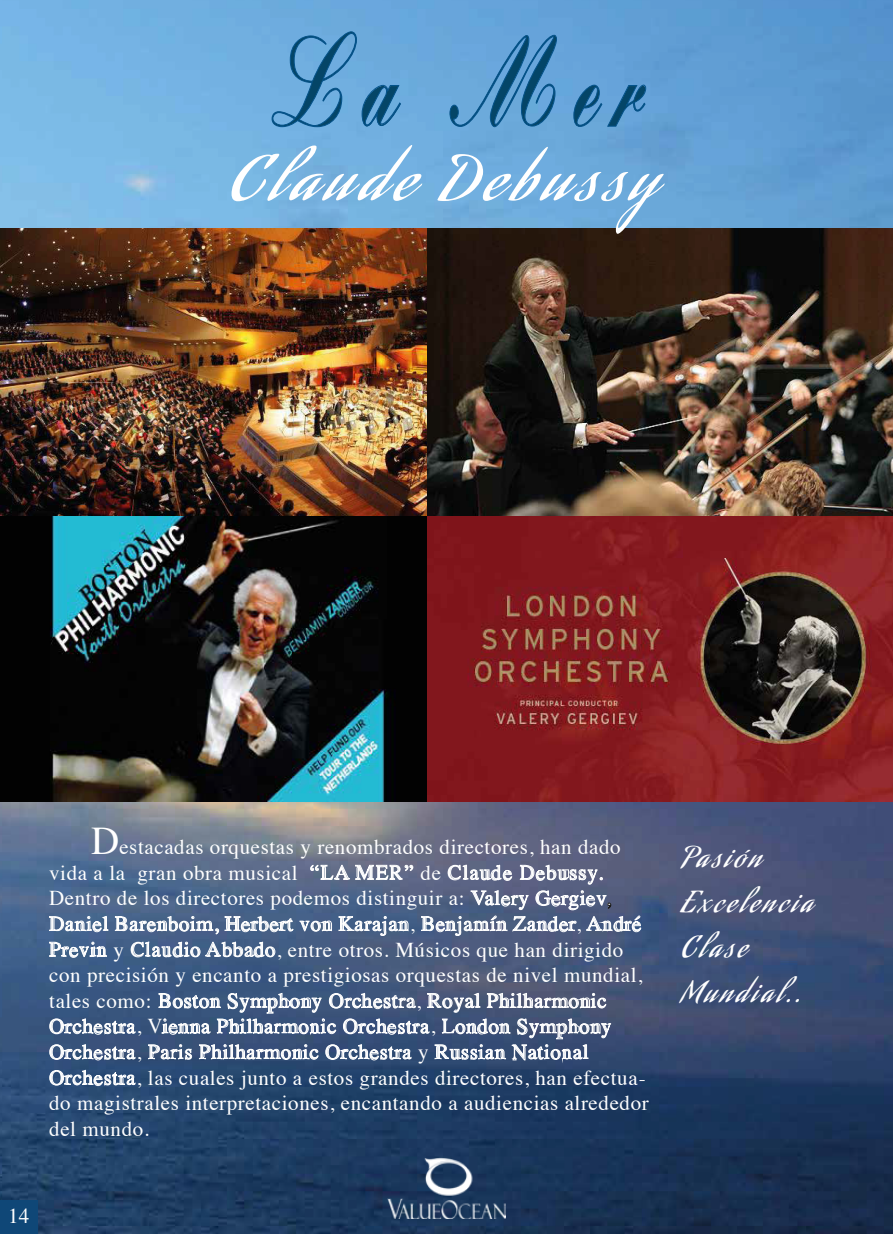
<style>
.page{position:relative;width:893px;height:1234px;background:#fff}
.page>*{position:absolute;margin:0;border:0;box-sizing:border-box;transform-origin:0 0}
.t1{font:128.1px "Bolina";color:#044567;scale:.92 1}
.t2{font:58.8px "Aguafina Script";letter-spacing:.085em;color:#fff;scale:1.27 1}
.t3{font:28.2px/44.7px "Aguafina Script";letter-spacing:.11em;color:#fff;scale:1.15 1}
.t4{font:21.15px/25.7px "Times";letter-spacing:.03em;color:#fff}
.s1{font-size:39.15px}
</style>
<div class="page">
<img style="left:0;top:0;width:892px;height:1233px">
<img style="left:0;top:517px;width:428px;height:284px">
<img style="left:0;top:229px;width:428px;height:286px">
<img style="left:428px;top:229px;width:464px;height:288px">
<img style="left:428px;top:517px;width:464px;height:284px">
<svg style="left:310px;top:864px;width:103px;height:15px"></svg>
<svg style="left:448px;top:864px;width:64px;height:16px"></svg>
<svg style="left:520px;top:864px;width:83px;height:20px"></svg>
<svg style="left:49px;top:915px;width:59px;height:16px"></svg>
<svg style="left:115px;top:915px;width:104px;height:19px"></svg>
<svg style="left:225px;top:915px;width:69px;height:16px"></svg>
<svg style="left:300px;top:920px;width:32px;height:12px"></svg>
<svg style="left:339px;top:915px;width:69px;height:20px"></svg>
<svg style="left:421px;top:890px;width:220px;height:45px"></svg>
<svg style="left:49px;top:941px;width:58px;height:17px"></svg>
<svg style="left:131px;top:941px;width:144px;height:16px"></svg>
<svg style="left:49px;top:1018px;width:86px;height:16px"></svg>
<svg style="left:49px;top:1043px;width:86px;height:17px"></svg>
<svg style="left:148px;top:992px;width:463px;height:68px"></svg>
<svg style="left:49px;top:1069px;width:86px;height:16px"></svg>
<img style="left:387px;top:1157px;width:118px;height:60px">
<div style="left:0;top:1199px;width:38px;height:33px;background:#0f4777"></div>
<svg style="left:272px;top:31px;width:129px;height:96px"></svg>
<svg style="left:450px;top:35px;width:107px;height:92px"></svg>
<svg style="left:573px;top:85px;width:73px;height:42px"></svg>
<h1 class="t1" style="left:271px;top:13px;width:407px">La Mer</h1>
<h2 class="t2" style="left:229px;top:145px;width:338px">Claude Debussy</h2>
<p class="t4" style="left:49px;top:832px;width:601px;text-indent:42px"><span class="s1">D</span>estacadas orquestas y renombrados directores, han dado vida a la gran obra musical “LA MER” de Claude Debussy.<br>Dentro de los directores podemos distinguir a: Valery Gergiev, Daniel Barenboim, Herbert von Karajan, Benjamín Zander, André Previn y Claudio Abbado, entre otros. Músicos que han dirigido con precisión y encanto a prestigiosas orquestas de nivel mundial, tales como: Boston Symphony Orchestra, Royal Philharmonic Orchestra, Vienna Philharmonic Orchestra, London Symphony Orchestra, Paris Philharmonic Orchestra y Russian National Orchestra, las cuales junto a estos grandes directores, han efectua&shy;do magistrales interpretaciones, encantando a audiencias alrededor del mundo.</p>
<p class="t4" style="left:8px;top:1201px;width:22px">14</p>
<h3 class="t3" style="left:681px;top:835px;width:116px">Pasión<br>Excelencia<br>Clase<br>Mundial..</h3>
</div>
